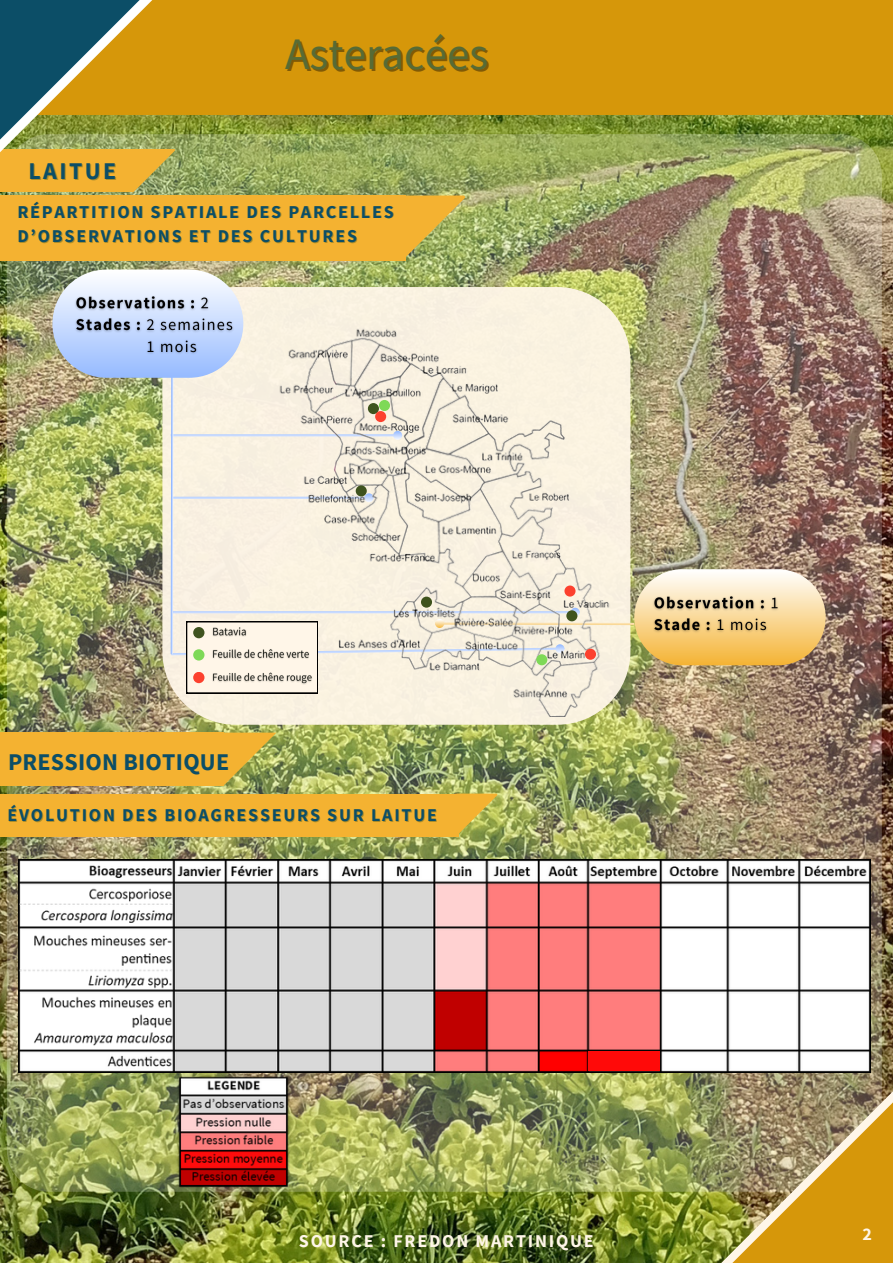
<style>
.page{position:relative;width:893px;height:1264px;background:#fff}
.page>*{position:absolute;margin:0;border:0;box-sizing:border-box;transform-origin:0 0}
.t1{font:45px "Source Sans Pro";color:#576b35}
.t2{font:700 24px "Source Sans Pro";letter-spacing:.01em;color:#0c4e67}
.t3{font:700 18px "Source Sans Pro";letter-spacing:.1em;color:#0c4e67}
.t4{font:700 18px "Source Sans Pro";letter-spacing:.1em;color:#fff6e8}
</style>
<div class="page">
<img style="left:0;top:115px;width:892px;height:1147px">
<img style="left:7px;top:134px;width:874px;height:1057px;border-radius:42px">
<img style="left:498px;top:960px;width:394px;height:302px">
<div style="left:0;top:0;width:892px;height:115px;background:#d6970a"></div>
<svg style="left:162px;top:693px;width:468px;height:31px;background:#e6dfc5"></svg>
<img style="left:261px;top:693px;width:373px;height:23px">
<img style="left:52px;top:269px;width:773px;height:424px">
<img style="left:72px;top:307px;width:166px;height:51px">
<img style="left:18px;top:859px;width:852px;height:213px">
<div style="left:0;top:732px;width:224px;height:53px;background:#f4b231"></div>
<svg style="left:223px;top:732px;width:53px;height:54px;background:#c5ac45"></svg>
<div style="left:0;top:793px;width:458px;height:43px;background:#f4b231"></div>
<svg style="left:455px;top:793px;width:42px;height:43px;background:#ceb241"></svg>
<svg style="left:446px;top:195px;width:19px;height:65px"></svg>
<img style="left:175px;top:1073px;width:116px;height:117px">
<svg style="left:0;top:0;width:446px;height:307px"></svg>
<div style="left:588px;top:1051px;width:71px;height:19px;background:#ff0a09"></div>
<p class="t1" style="left:285px;top:25px;width:204px">Asteracées</p>
<p class="t2" style="left:28px;top:155px;width:89px">LAITUE</p>
<p class="t3" style="left:17px;top:200px;width:378px">RÉPARTITION SPATIALE DES PARCELLES</p>
<p class="t3" style="left:17px;top:224px;width:341px">D’OBSERVATIONS ET DES CULTURES</p>
<p class="t2" style="left:8px;top:746px;width:223px">PRESSION BIOTIQUE</p>
<p class="t3" style="left:8px;top:803px;width:431px">ÉVOLUTION DES BIOAGRESSEURS SUR LAITUE</p>
<p class="t4" style="left:299px;top:1229px;width:296px">SOURCE : FREDON MARTINIQUE</p>
<p class="t4" style="left:862px;top:1222px;width:11px">2</p>
</div>
